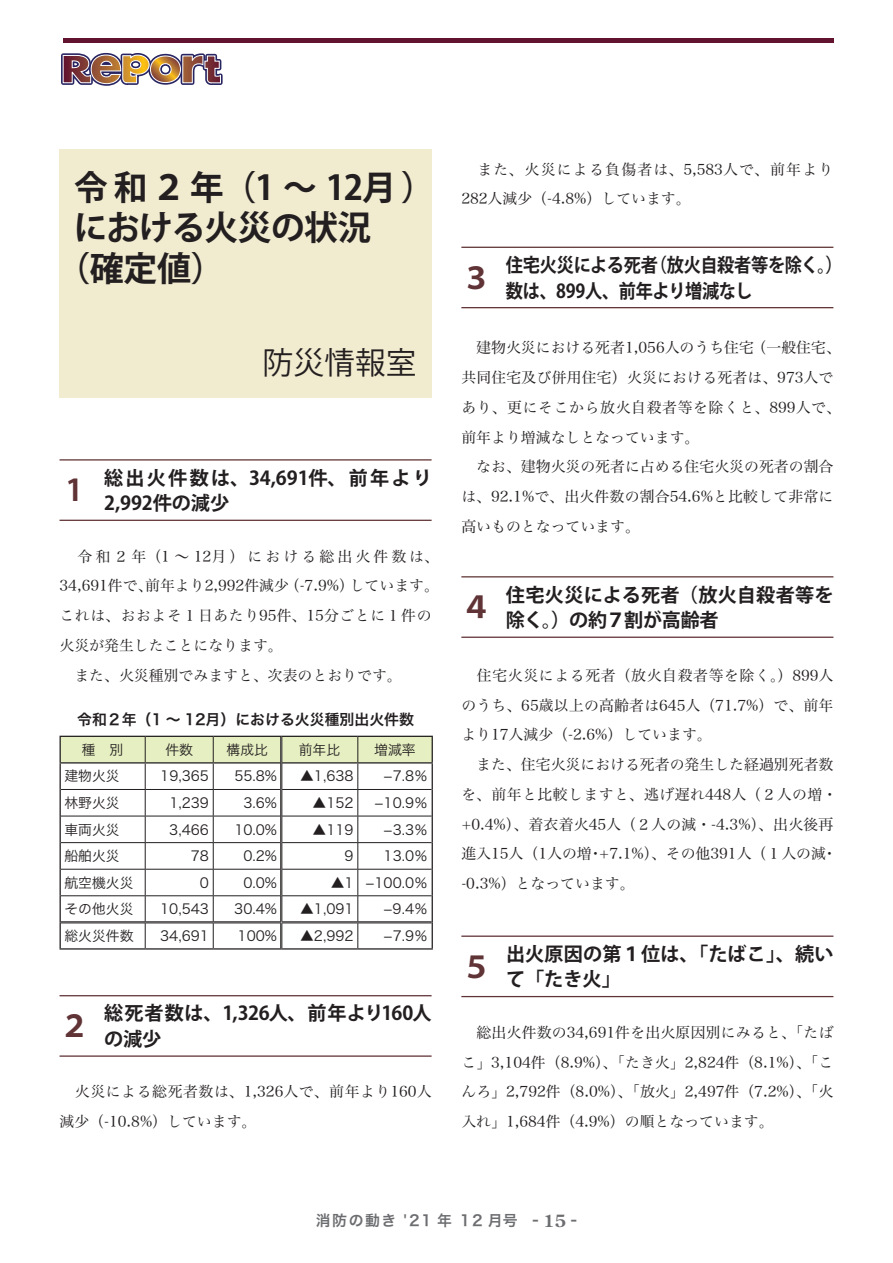
<style>
.page{position:relative;width:893px;height:1263px;background:#fff}
.page>*{position:absolute;margin:0;border:0;box-sizing:border-box;transform-origin:0 0}
.t1{font:700 34.05px "Koz Go Pro";letter-spacing:-.015em;color:#231f20}
.t2{font:30.9px "Koz Go Pro";color:#231f20}
.t3{font:700 19.2px/25.5px "Koz Go Pro";letter-spacing:-.005em;color:#231f20}
.t4{font:700 19.2px/25.5px "Koz Go Pro";letter-spacing:-.005em;color:#231f20;scale:.9 1}
.t5{font:14.85px/29.7px "Hira Min Pro N W3";color:#231f20}
.t6{font:14.85px/29.7px "Hira Min Pro N W3";letter-spacing:.085em;color:#231f20}
.t7{font:14.85px/29.7px "Hira Min Pro N W3";letter-spacing:.02em;color:#231f20}
.t8{font:14.85px "Hira Kaku Pro N W6";color:#231f20}
.t9{font:14.85px "Hira Kaku Pro W6";letter-spacing:.1em;color:#6c6d70}
.t10{font:13.8px "Hira Kaku Pro N W3";color:#231f20}
.s1{font-family:"Century Old Style Std";font-weight:700;font-size:16.95px}
</style>
<div class="page">
<div style="left:60px;top:149px;width:372px;height:249px;background:#f1ebd0"></div>
<hr style="left:60px;top:459px;width:372px;height:1px;background:#603336">
<hr style="left:60px;top:520px;width:372px;height:1px;background:#603336">
<hr style="left:461px;top:247px;width:372px;height:1px;background:#603336">
<hr style="left:461px;top:307px;width:372px;height:1px;background:#603336">
<hr style="left:60px;top:948px;width:85px;height:1px;background:#231f20">
<hr style="left:145px;top:948px;width:68px;height:1px;background:#231f20">
<hr style="left:213px;top:948px;width:68px;height:1px;background:#231f20">
<hr style="left:281px;top:948px;width:77px;height:1px;background:#231f20">
<hr style="left:358px;top:948px;width:75px;height:1px;background:#231f20">
<svg style="left:60px;top:736px;width:373px;height:212px"></svg>
<hr style="left:461px;top:576px;width:372px;height:1px;background:#603336">
<hr style="left:461px;top:637px;width:372px;height:1px;background:#603336">
<hr style="left:60px;top:995px;width:372px;height:1px;background:#603336">
<hr style="left:60px;top:1055px;width:372px;height:2px;background:#603336">
<hr style="left:461px;top:935px;width:372px;height:2px;background:#603336">
<hr style="left:461px;top:996px;width:372px;height:1px;background:#603336">
<div style="left:63px;top:38px;width:770px;height:5px;background:#62132f"></div>
<svg style="left:61px;top:52px;width:162px;height:34px"></svg>
<h1 class="t1" style="left:74px;top:166px;width:362px">令和２年（1 ～ 12月）</h1>
<h1 class="t1" style="left:74px;top:206px;width:299px">における火災の状況</h1>
<h1 class="t1" style="left:56px;top:246px;width:170px">（確定値）</h1>
<h2 class="t2" style="left:263px;top:342px;width:156px">防災情報室</h2>
<p class="t3" style="left:66px;top:466px;width:367px;text-indent:38px">総出火件数は、34,691件、前年より<br><sup>1</sup> 2,992件の減少</p>
<p class="t5" style="left:60px;top:540px;width:381px">　令和２年（1～12月）における総出火件数は、<br>34,691件で、前年より2,992件減少（-7.9%）しています。これは、おおよそ１日あたり95件、15分ごとに１件の火災が発生したことになります。<br>　また、火災種別でみますと、次表のとおりです。</p>
<p class="t8" style="left:77px;top:706px;width:338px">令和２年（1 ～ 12月）における火災種別出火件数</p>
<p class="t10" style="left:82px;top:737px;width:43px">種　別</p>
<p class="t10" style="left:165px;top:737px;width:29px">件数</p>
<p class="t10" style="left:227px;top:737px;width:43px">構成比</p>
<p class="t10" style="left:299px;top:737px;width:43px">前年比</p>
<p class="t10" style="left:374px;top:737px;width:43px">増減率</p>
<p class="t10" style="left:64px;top:764px;width:57px">建物火災</p>
<p class="t10" style="left:160px;top:764px;width:50px">19,365</p>
<p class="t10" style="left:234px;top:764px;width:44px">55.8%</p>
<p class="t10" style="left:300px;top:764px;width:55px">▲1,638</p>
<p class="t10" style="left:384px;top:764px;width:46px">−7.8％</p>
<p class="t10" style="left:64px;top:790px;width:57px">林野火災</p>
<p class="t10" style="left:169px;top:790px;width:41px">1,239</p>
<p class="t10" style="left:243px;top:790px;width:35px">3.6%</p>
<p class="t10" style="left:312px;top:790px;width:43px">▲152</p>
<p class="t10" style="left:375px;top:790px;width:55px">−10.9％</p>
<p class="t10" style="left:64px;top:817px;width:57px">車両火災</p>
<p class="t10" style="left:169px;top:817px;width:41px">3,466</p>
<p class="t10" style="left:234px;top:817px;width:44px">10.0%</p>
<p class="t10" style="left:312px;top:817px;width:43px">▲119</p>
<p class="t10" style="left:384px;top:817px;width:46px">−3.3％</p>
<p class="t10" style="left:64px;top:844px;width:57px">船舶火災</p>
<p class="t10" style="left:191px;top:844px;width:20px">78</p>
<p class="t10" style="left:243px;top:844px;width:35px">0.2%</p>
<p class="t10" style="left:344px;top:844px;width:11px">9</p>
<p class="t10" style="left:384px;top:844px;width:46px">13.0％</p>
<p class="t10" style="left:64px;top:870px;width:71px">航空機火災</p>
<p class="t10" style="left:200px;top:870px;width:11px">0</p>
<p class="t10" style="left:243px;top:870px;width:35px">0.0%</p>
<p class="t10" style="left:331px;top:870px;width:99px">▲1 −100.0％</p>
<p class="t10" style="left:64px;top:897px;width:71px">その他火災</p>
<p class="t10" style="left:160px;top:897px;width:50px">10,543</p>
<p class="t10" style="left:234px;top:897px;width:44px">30.4%</p>
<p class="t10" style="left:300px;top:897px;width:55px">▲1,091</p>
<p class="t10" style="left:384px;top:897px;width:46px">−9.4％</p>
<p class="t10" style="left:64px;top:923px;width:71px">総火災件数</p>
<p class="t10" style="left:160px;top:923px;width:50px">34,691</p>
<p class="t10" style="left:238px;top:923px;width:41px">100%</p>
<p class="t10" style="left:300px;top:923px;width:55px">▲2,992</p>
<p class="t10" style="left:384px;top:923px;width:46px">−7.9％</p>
<p class="t3" style="left:60px;top:1002px;width:374px;text-indent:45px">総死者数は、1,326人、前年より160人<br><sup>２</sup> の減少</p>
<p class="t7" style="left:60px;top:1076px;width:374px">　火災による総死者数は、1,326人で、前年より160人減少（-10.8%）しています。</p>
<p class="t6" style="left:461px;top:153px;width:373px">　また、火災による負傷者は、5,583人で、前年より<br>282人減少（-4.8%）しています。</p>
<p class="t4" style="left:461px;top:253px;width:425px;text-indent:45px">住宅火災による死者（放火自殺者等を除く。）<br><sup>３</sup> 数は、899人、前年より増減なし</p>
<p class="t5" style="left:461px;top:331px;width:381px">　建物火災における死者1,056人のうち住宅（一般住宅、共同住宅及び併用住宅）火災における死者は、973人であり、更にそこから放火自殺者等を除くと、899人で、前年より増減なしとなっています。<br>　なお、建物火災の死者に占める住宅火災の死者の割合は、92.1%で、出火件数の割合54.6%と比較して非常に高いものとなっています。</p>
<p class="t3" style="left:461px;top:583px;width:374px;text-indent:45px">住宅火災による死者（放火自殺者等を<br><sup>４</sup> 除く。）の約７割が高齢者</p>
<p class="t5" style="left:461px;top:659px;width:377px">　住宅火災による死者（放火自殺者等を除く。）899人のうち、65歳以上の高齢者は645人（71.7%）で、前年より17人減少（-2.6%）しています。<br>　また、住宅火災における死者の発生した経過別死者数を、前年と比較しますと、逃げ遅れ448人（２人の増・+0.4%）、着衣着火45人（２人の減・-4.3%）、出火後再進入15人（1人の増・+7.1%）、その他391人（１人の減・-0.3%）となっています。</p>
<p class="t3" style="left:461px;top:942px;width:374px;text-indent:45px">出火原因の第１位は、「たばこ」、続い<br><sup>５</sup> て「たき火」</p>
<p class="t5" style="left:461px;top:1016px;width:374px;text-align:justify">　総出火件数の34,691件を出火原因別にみると、「たばこ」3,104件（8.9%）、「たき火」2,824件（8.1%）、「こんろ」2,792件（8.0%）、「放火」2,497件（7.2%）、「火入れ」1,684件（4.9%）の順となっています。</p>
<p class="t9" style="left:316px;top:1207px;width:263px">消防の動き '21 年 12 月号 - <span class="s1">15</span> -</p>
</div>
